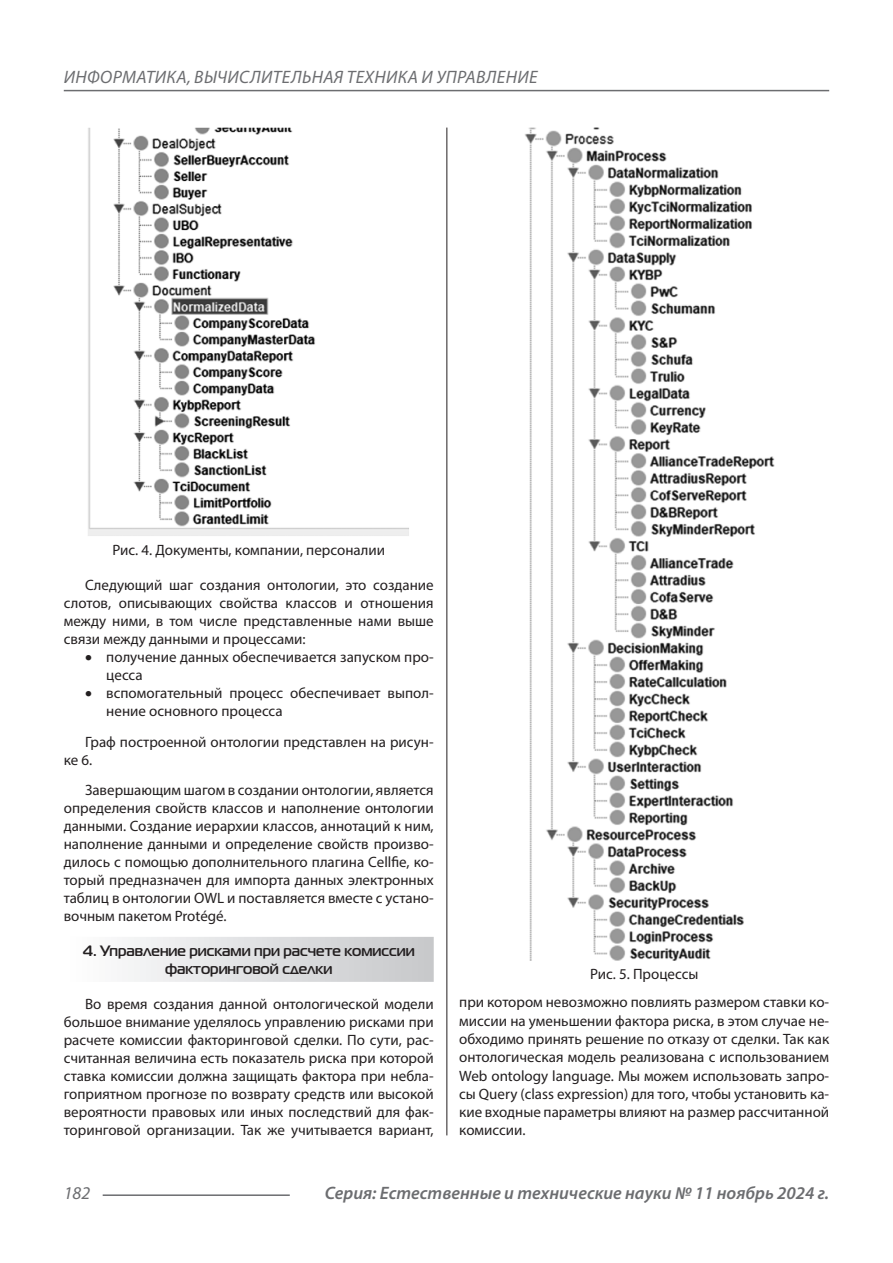
<style>
.page{position:relative;width:893px;height:1263px;background:#fff}
.page>*{position:absolute;margin:0;border:0;box-sizing:border-box;transform-origin:0 0}
.t1{font:italic 600 18px "Myriad Pro";color:#6c6d70}
.t2{font:italic 18px "Myriad Pro";letter-spacing:.02em;color:#6c6d70}
.Статья_текст{font:15px/18px "Myriad Pro";color:#231f20;text-align:justify}
.Статья_подзаголовок{font:700 15px/18px "Magistral C";color:#231f20;text-align:center}
</style>
<div class="page">
<hr style="left:446px;top:128px;width:1px;height:1007px;background:#231f20">
<hr style="left:103px;top:1194px;width:187px;height:2px;background:#6c6d70">
<hr style="left:64px;top:90px;width:765px;height:1px;background:#6c6d70">
<div style="left:64px;top:937px;width:370px;height:45px;background:linear-gradient(to right,#fefeff,#c6c8ca)"></div>
<img style="left:88px;top:128px;width:321px;height:408px">
<img style="left:525px;top:128px;width:250px;height:833px">
<p class="t2" style="left:64px;top:66px;width:475px">ИНФОРМАТИКА, ВЫЧИСЛИТЕЛЬНАЯ ТЕХНИКА И УПРАВЛЕНИЕ</p>
<p class="Статья_текст" style="left:112px;top:540px;width:274px">Рис. 4. Документы, компании, персоналии</p>
<p class="Статья_текст" style="left:64px;top:575px;width:371px;text-indent:21px">Следующий шаг создания онтологии, это создание слотов, описывающих свойства классов и отношения между ними, в том числе представленные нами выше связи между данными и процессами:</p>
<p class="Статья_текст" style="left:106px;top:647px;width:329px;text-indent:-21px">• получение данных обеспечивается запуском про&shy;цесса</p>
<p class="Статья_текст" style="left:106px;top:683px;width:329px;text-indent:-21px">• вспомогательный процесс обеспечивает выпол&shy;нение основного процесса</p>
<p class="Статья_текст" style="left:64px;top:732px;width:371px;text-indent:21px">Граф построенной онтологии представлен на рисун&shy;ке 6.</p>
<p class="Статья_текст" style="left:64px;top:781px;width:371px;text-indent:21px">Завершающим шагом в создании онтологии, является определения свойств классов и наполнение онтологии данными. Создание иерархии классов, аннотаций к ним, наполнение данными и определение свойств произво&shy;дилось с помощью дополнительного плагина Cellfie, ко&shy;торый предназначен для импорта данных электронных таблиц в онтологии OWL и поставляется вместе с устано&shy;вочным пакетом Protégé.</p>
<p class="Статья_подзаголовок" style="left:83px;top:942px;width:334px">4. Управление рисками при расчете комиссии факторинговой сделки</p>
<p class="Статья_текст" style="left:64px;top:995px;width:371px;text-indent:21px">Во время создания данной онтологической модели большое внимание уделялось управлению рисками при расчете комиссии факторинговой сделки. По сути, рас&shy;считанная величина есть показатель риска при которой ставка комиссии должна защищать фактора при небла&shy;гоприятном прогнозе по возврату средств или высокой вероятности правовых или иных последствий для фак&shy;торинговой организации. Так же учитывается вариант,</p>
<p class="Статья_текст" style="left:459px;top:993px;width:371px">при котором невозможно повлиять размером ставки ко&shy;миссии на уменьшении фактора риска, в этом случае не&shy;обходимо принять решение по отказу от сделки. Так как онтологическая модель реализована с использованием Web ontology language. Мы можем использовать запро&shy;сы Query (class expression) для того, чтобы установить ка&shy;кие входные параметры влияют на размер рассчитанной комиссии.</p>
<p class="Статья_текст" style="left:590px;top:965px;width:110px">Рис. 5. Процессы</p>
<p class="t2" style="left:64px;top:1182px;width:28px">182</p>
<p class="t1" style="left:325px;top:1182px;width:506px">Серия: Естественные и технические науки № 11 ноябрь 2024 г.</p>
</div>
